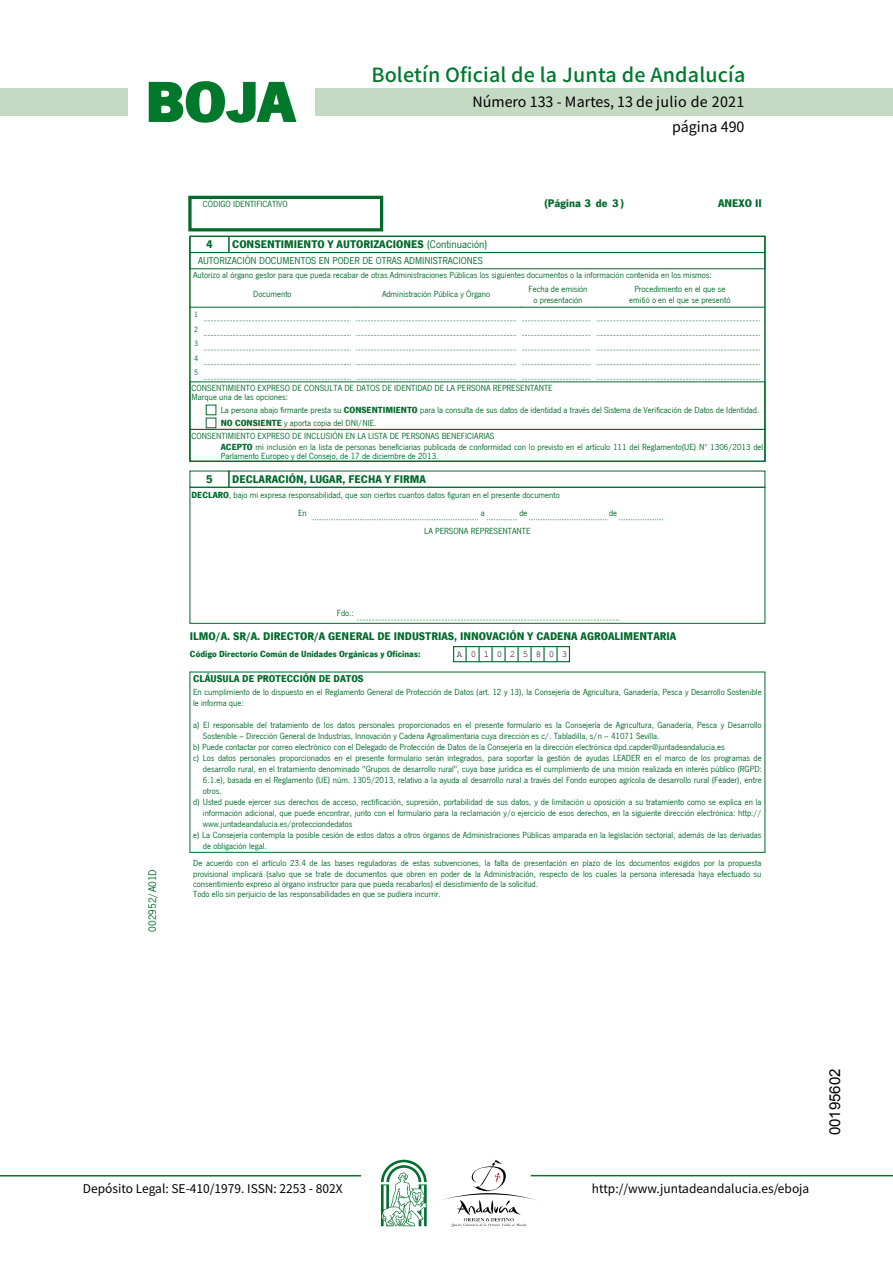
<style>
.page{position:relative;width:893px;height:1263px;background:#fff}
.page>*{position:absolute;margin:0;border:0;box-sizing:border-box;transform-origin:0 0}
.t1{font:700 57.75px "News Got T";color:#00782c;scale:1.14 1}
.t2{font:500 19.5px "Noto Sans HK";letter-spacing:.01em;color:#00782c}
.t3{font:15px "Arial";color:#000}
.t4{font:14.25px/24.5px "Noto Sans HK";color:#000;text-align:right}
.t5{font:12px "Noto Sans HK";color:#000}
.t6{font:700 11.4px "News Got T";color:#006a2a}
.t7{font:11.4px "News Got T";color:#006a2a}
.t8{font:10.35px "News Got T";color:#006a2a}
.t9{font:700 10.35px "News Got T";color:#006a2a}
.t10{font:9.15px/10.9px "News Got T";color:#006a2a}
.t11{font:700 9.15px "News Got T";color:#006a2a}
.t12{font:9.15px "Courier New";letter-spacing:.815em;color:#000}
.t13{font:7.95px/14.5px "News Got T";color:#006a2a;text-align:justify}
.s1{font-weight:400}
.s2{font-weight:700}
</style>
<div class="page">
<div style="left:315px;top:88px;width:577px;height:28px;background:#c5dac3"></div>
<div style="left:0;top:88px;width:128px;height:28px;background:#c5dac3"></div>
<hr style="left:0;top:1175px;width:361px;height:2px;background:#00782c">
<hr style="left:531px;top:1175px;width:361px;height:1px;background:#00782c">
<svg style="left:148px;top:81px;width:149px;height:42px"></svg>
<svg style="left:442px;top:1160px;width:100px;height:67px"></svg>
<svg style="left:381px;top:1160px;width:45px;height:66px"></svg>
<div style="left:188px;top:196px;width:195px;height:35px;border:3px solid #006a2a"></div>
<div style="left:189px;top:236px;width:40px;height:17px;border:1px solid #006a2a"></div>
<div style="left:228px;top:236px;width:537px;height:17px;border:1px solid #006a2a"></div>
<div style="left:190px;top:252px;width:575px;height:17px;border:1px solid #006a2a"></div>
<hr style="left:190px;top:307px;width:165px;height:1px;background:#006a2a">
<hr style="left:354px;top:307px;width:167px;height:1px;background:#006a2a">
<hr style="left:520px;top:307px;width:75px;height:1px;background:#006a2a">
<hr style="left:595px;top:307px;width:169px;height:1px;background:#006a2a">
<svg style="left:204px;top:321px;width:145px;height:1px"></svg>
<svg style="left:356px;top:321px;width:160px;height:1px"></svg>
<svg style="left:522px;top:321px;width:236px;height:1px"></svg>
<svg style="left:204px;top:335px;width:146px;height:1px"></svg>
<svg style="left:356px;top:335px;width:160px;height:1px"></svg>
<svg style="left:522px;top:335px;width:237px;height:1px"></svg>
<svg style="left:204px;top:350px;width:146px;height:1px"></svg>
<svg style="left:356px;top:350px;width:160px;height:1px"></svg>
<svg style="left:522px;top:350px;width:237px;height:1px"></svg>
<svg style="left:204px;top:364px;width:146px;height:1px"></svg>
<svg style="left:356px;top:364px;width:160px;height:1px"></svg>
<svg style="left:522px;top:364px;width:237px;height:1px"></svg>
<svg style="left:204px;top:379px;width:146px;height:1px"></svg>
<svg style="left:356px;top:379px;width:160px;height:1px"></svg>
<svg style="left:522px;top:379px;width:237px;height:1px"></svg>
<div style="left:189px;top:429px;width:576px;height:33px;border:1px solid #006a2a"></div>
<div style="left:189px;top:487px;width:576px;height:137px;border:1px solid #006a2a"></div>
<svg style="left:312px;top:519px;width:166px;height:1px"></svg>
<svg style="left:487px;top:519px;width:30px;height:1px"></svg>
<svg style="left:529px;top:519px;width:78px;height:1px"></svg>
<svg style="left:619px;top:519px;width:44px;height:1px"></svg>
<svg style="left:357px;top:620px;width:263px;height:1px"></svg>
<hr style="left:190px;top:672px;width:575px;height:1px;background:#006a2a">
<svg style="left:764px;top:672px;width:1px;height:14px"></svg>
<svg style="left:190px;top:672px;width:1px;height:14px"></svg>
<hr style="left:190px;top:852px;width:575px;height:1px;background:#006a2a">
<hr style="left:764px;top:686px;width:1px;height:167px;background:#006a2a">
<hr style="left:190px;top:686px;width:1px;height:167px;background:#006a2a">
<div style="left:453px;top:646px;width:117px;height:16px;border:1px solid #006a2a"></div>
<svg style="left:465px;top:647px;width:1px;height:15px"></svg>
<svg style="left:478px;top:647px;width:1px;height:15px"></svg>
<svg style="left:491px;top:647px;width:1px;height:15px"></svg>
<svg style="left:504px;top:647px;width:1px;height:15px"></svg>
<svg style="left:517px;top:647px;width:1px;height:15px"></svg>
<svg style="left:530px;top:647px;width:1px;height:15px"></svg>
<svg style="left:543px;top:647px;width:1px;height:15px"></svg>
<svg style="left:556px;top:647px;width:1px;height:15px"></svg>
<h1 class="t1" style="left:145px;top:68px;width:133px">BOJA</h1>
<h2 class="t2" style="left:371px;top:64px;width:375px">Boletín Oficial de la Junta de Andalucía</h2>
<h3 class="t4" style="left:472px;top:90px;width:273px">Número 133 - Martes, 13 de julio de 2021 página 490</h3>
<p class="t10" style="left:203px;top:199px;width:86px">CÓDIGO IDENTIFICATIVO</p>
<p class="t6" style="left:544px;top:196px;width:82px">(Página 3 de )</p>
<p class="t6" style="left:206px;top:238px;width:8px">4</p>
<p class="t6" style="left:232px;top:238px;width:257px">CONSENTIMIENTO Y AUTORIZACIONES <span class="s1">(Continuación)</span></p>
<p class="t8" style="left:198px;top:255px;width:286px">AUTORIZACIÓN DOCUMENTOS EN PODER DE OTRAS ADMINISTRACIONES</p>
<p class="t10" style="left:253px;top:265px;width:460px;line-height:19.2px;text-indent:-60px">Autorizo al órgano gestor para que pueda recabar de otras Administraciones Públicas los siguientes documentos o la información contenida en los mismos:<br>Documento</p>
<p class="t6" style="left:612px;top:196px;width:8px">3</p>
<p class="t6" style="left:718px;top:196px;width:45px">ANEXO II</p>
<p class="t10" style="left:382px;top:289px;width:110px">Administración Pública y Órgano</p>
<p class="t10" style="left:528px;top:283px;width:60px;text-align:center">Fecha de emisión o presentación</p>
<p class="t10" style="left:629px;top:283px;width:103px;text-align:center">Procedimiento en el que se emitió o en el que se presentó</p>
<p class="t7" style="left:146px;top:932px;width:64px;rotate:-90deg">002952/A01D</p>
<p class="t13" style="left:194px;top:307px;width:5px">1<br>2<br>3<br>4<br>5</p>
<p class="t10" style="left:191px;top:384px;width:362px;line-height:9.1px">CONSENTIMIENTO EXPRESO DE CONSULTA DE DATOS DE IDENTIDAD DE LA PERSONA REPRESENTANTE<br>Marque una de las opciones:</p>
<p class="t10" style="left:221px;top:404px;width:540px">La persona abajo firmante presta su <span class="s2">CONSENTIMIENTO</span> para la consulta de sus datos de identidad a través del Sistema de Verificación de Datos de Identidad.</p>
<p class="t10" style="left:221px;top:417px;width:157px"><span class="s2">NO CONSIENTE</span> y aporta copia del DNI/NIE.</p>
<p class="t10" style="left:191px;top:430px;width:304px">CONSENTIMIENTO EXPRESO DE INCLUSIÓN EN LA LISTA DE PERSONAS BENEFICIARIAS</p>
<p class="t10" style="left:221px;top:442px;width:544px;line-height:9.1px"><span class="s2">ACEPTO</span> mi inclusión en la lista de personas beneficiarias publicada de conformidad con lo previsto en el artículo 111 del Reglamento(UE) Nº 1306/2013 del<br>Parlamento Europeo y del Consejo, de 17 de diciembre de 2013.</p>
<p class="t6" style="left:206px;top:472px;width:8px">5</p>
<p class="t6" style="left:232px;top:472px;width:195px">DECLARACIÓN, LUGAR, FECHA Y FIRMA</p>
<p class="t10" style="left:298px;top:487px;width:263px;line-height:17.2px;text-indent:-106px"><span class="s2">DECLARO</span>, bajo mi expresa responsabilidad, que son ciertos cuantos datos figuran en el presente documento<br>En</p>
<p class="t10" style="left:480px;top:507px;width:6px">a</p>
<p class="t10" style="left:519px;top:508px;width:10px">de</p>
<p class="t10" style="left:609px;top:507px;width:10px">de</p>
<p class="t10" style="left:424px;top:525px;width:108px">LA PERSONA REPRESENTANTE</p>
<p class="t10" style="left:337px;top:608px;width:18px">Fdo.:</p>
<p class="t6" style="left:190px;top:630px;width:488px">ILMO/A. SR/A. DIRECTOR/A GENERAL DE INDUSTRIAS, INNOVACIÓN Y CADENA AGROALIMENTARIA</p>
<p class="t11" style="left:190px;top:649px;width:232px">Código Directorio Común de Unidades Orgánicas y Oficinas:</p>
<p class="t9" style="left:193px;top:673px;width:172px">CLÁUSULA DE PROTECCIÓN DE DATOS</p>
<p class="t10" style="left:193px;top:687px;width:570px">En cumplimiento de lo dispuesto en el Reglamento General de Protección de Datos (art. 12 y 13), la Consejería de Agricultura, Ganadería, Pesca y Desarrollo Sostenible le informa que:</p>
<p class="t10" style="left:193px;top:720px;width:570px">a) El responsable del tratamiento de los datos personales proporcionados en el presente formulario es la Consejería de Agricultura, Ganadería, Pesca y Desarrollo</p>
<p class="t10" style="left:203px;top:731px;width:458px">Sostenible – Dirección General de Industrias, Innovación y Cadena Agroalimentaria cuya dirección es c/. Tabladilla, s/n – 41071 Sevilla.</p>
<p class="t10" style="left:193px;top:742px;width:533px">b) Puede contactar por correo electrónico con el Delegado de Protección de Datos de la Consejería en la dirección electrónica dpd.capder@juntadeandalucia.es</p>
<p class="t10" style="left:193px;top:753px;width:570px">c) Los datos personales proporcionados en el presente formulario serán integrados, para soportar la gestión de ayudas LEADER en el marco de los programas de</p>
<p class="t10" style="left:203px;top:764px;width:560px">desarrollo rural, en el tratamiento denominado "Grupos de desarrollo rural", cuya base jurídica es el cumplimiento de una misión realizada en interés público (RGPD:</p>
<p class="t10" style="left:203px;top:775px;width:560px">6.1.e), basada en el Reglamento (UE) núm. 1305/2013, relativo a la ayuda al desarrollo rural a través del Fondo europeo agrícola de desarrollo rural (Feader), entre</p>
<p class="t10" style="left:203px;top:786px;width:20px">otros.</p>
<p class="t10" style="left:193px;top:797px;width:570px">d) Usted puede ejercer sus derechos de acceso, rectificación, supresión, portabilidad de sus datos, y de limitación u oposición a su tratamiento como se explica en la</p>
<p class="t10" style="left:203px;top:808px;width:560px">información adicional, que puede encontrar, junto con el formulario para la reclamación y/o ejercicio de esos derechos, en la siguiente dirección electrónica: http://</p>
<p class="t10" style="left:203px;top:819px;width:151px">www.juntadeandalucia.es/protecciondedatos</p>
<p class="t10" style="left:193px;top:830px;width:570px">e) La Consejería contempla la posible cesión de estos datos a otros órganos de Administraciones Públicas amparada en la legislación sectorial, además de las derivadas</p>
<p class="t10" style="left:203px;top:841px;width:65px">de obligación legal.</p>
<p class="t10" style="left:193px;top:858px;width:569px;line-height:10.4px">De acuerdo con el artículo 23.4 de las bases reguladoras de estas subvenciones, la falta de presentación en plazo de los documentos exigidos por la propuesta provisional implicará (salvo que se trate de documentos que obren en poder de la Administración, respecto de los cuales la persona interesada haya efectuado su consentimiento expreso al órgano instructor para que pueda recabarlos) el desistimiento de la solicitud.<br>Todo ello sin perjuicio de las responsabilidades en que se pudiera incurrir.</p>
<p class="t12" style="left:457px;top:649px;width:112px">A01025803</p>
<h3 class="t5" style="left:83px;top:1181px;width:261px">Depósito Legal: SE-410/1979. ISSN: 2253 - 802X</h3>
<h3 class="t5" style="left:592px;top:1181px;width:219px">http://www.juntadeandalucia.es/eboja</h3>
<h3 class="t3" style="left:825px;top:1135px;width:68px;rotate:-90deg">00195602</h3>
</div>
